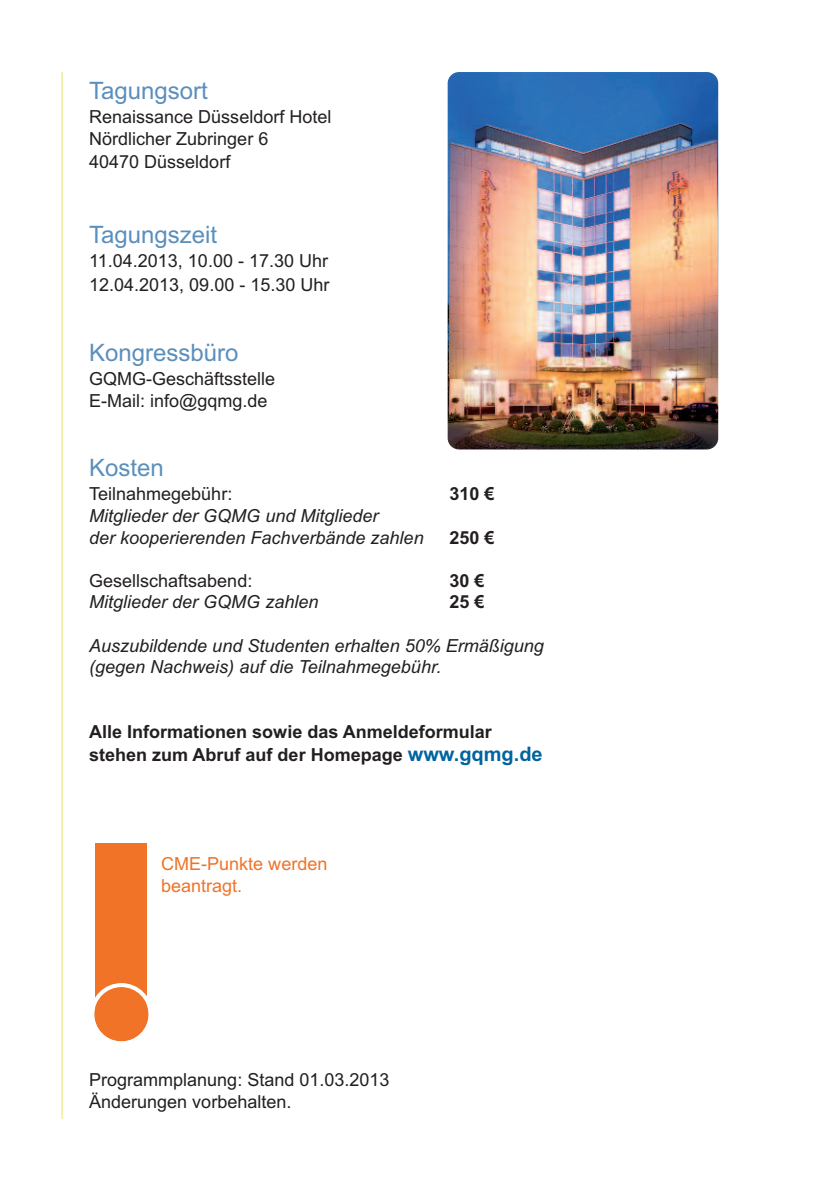
<style>
.page{position:relative;width:840px;height:1191px;background:#fff}
.page>*{position:absolute;margin:0;border:0;box-sizing:border-box;transform-origin:0 0}
.t1{font:24px "Arial";color:#5b8fbc}
.t2{font:18px/22.4px "Arial";color:#231f20}
.t3{font:italic 18px/21.6px "Arial";color:#231f20}
.t4{font:700 18px/23px "Arial";color:#231f20}
.t5{font:18px/21.6px "Arial";color:#f07327}
.s1{font-size:20px;color:#00649e}
</style>
<div class="page">
<hr style="left:62px;top:72px;width:1px;height:1047px;background:#e4e562">
<img style="left:447px;top:72px;width:270px;height:377px;border-radius:11px">
<div style="left:96px;top:843px;width:51px;height:170px;background:#f07327"></div>
<svg style="left:94px;top:983px;width:55px;height:59px"></svg>
<h1 class="t1" style="left:89px;top:77px;width:120px">Tagungsort</h1>
<p class="t2" style="left:89px;top:106px;width:244px">Renaissance Düsseldorf Hotel<br>Nördlicher Zubringer 6<br>40470 Düsseldorf</p>
<h1 class="t1" style="left:89px;top:221px;width:130px">Tagungszeit</h1>
<p class="t2" style="left:89px;top:250px;width:242px;line-height:23px">11.04.2013, 10.00 - 17.30 Uhr<br>12.04.2013, 09.00 - 15.30 Uhr</p>
<h1 class="t1" style="left:89px;top:338px;width:151px">Kongressbüro</h1>
<p class="t2" style="left:89px;top:368px;width:188px;line-height:21.6px">GQMG-Geschäftsstelle<br>E-Mail: info@gqmg.de</p>
<h1 class="t1" style="left:89px;top:453px;width:76px">Kosten</h1>
<p class="t2" style="left:89px;top:483px;width:145px">Teilnahmegebühr:</p>
<p class="t4" style="left:449px;top:482px;width:47px">310 €</p>
<p class="t3" style="left:89px;top:505px;width:336px">Mitglieder der GQMG und Mitglieder<br>der kooperierenden Fachverbände zahlen</p>
<p class="t4" style="left:449px;top:526px;width:47px">250 €</p>
<p class="t2" style="left:89px;top:569px;width:165px">Gesellschaftsabend:</p>
<p class="t4" style="left:449px;top:569px;width:37px">30 €</p>
<p class="t3" style="left:89px;top:591px;width:231px">Mitglieder der GQMG zahlen</p>
<p class="t4" style="left:449px;top:590px;width:37px">25 €</p>
<p class="t3" style="left:89px;top:634px;width:456px">Auszubildende und Studenten erhalten 50% Ermäßigung (gegen Nachweis) auf die Teilnahmegebühr.</p>
<p class="t4" style="left:89px;top:720px;width:455px">Alle Informationen sowie das Anmeldeformular stehen zum Abruf auf der Homepage <span class="s1">www.gqmg.de</span></p>
<p class="t5" style="left:161px;top:853px;width:168px">CME-Punkte werden beantragt.</p>
<p class="t2" style="left:89px;top:1069px;width:302px;line-height:21.6px">Programmplanung: Stand 01.03.2013<br>Änderungen vorbehalten.</p>
</div>
